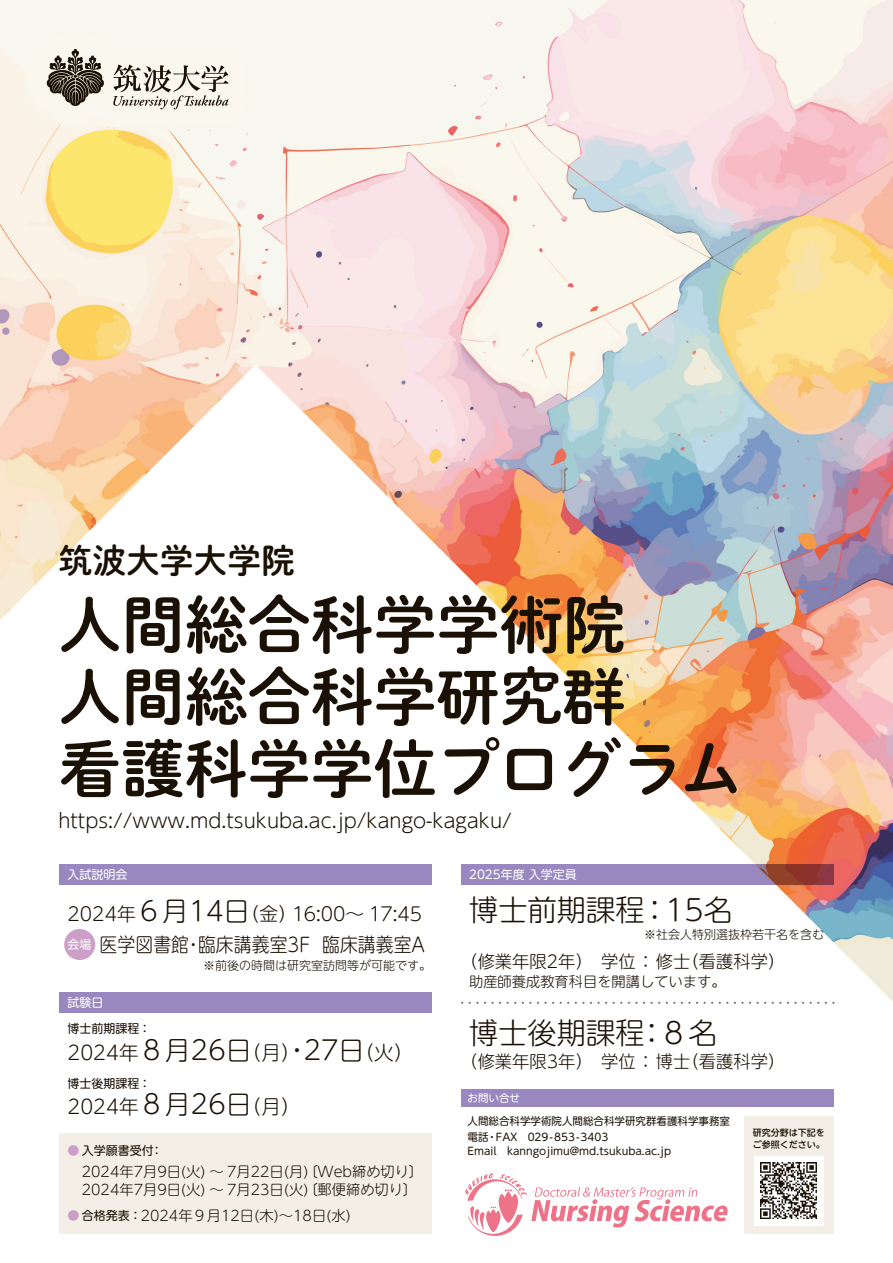
<style>
.page{position:relative;width:893px;height:1263px;background:#fff}
.page>*{position:absolute;margin:0;border:0;box-sizing:border-box;transform-origin:0 0}
.t1{font:63px/72px "DNP Shuei M Go Std B";color:#1a1004}
.t2{font:33.75px "DNP Shuei M Go Std B";color:#1a1004}
.t3{font:300 29.25px "UD Shin M Go Pr 6 N";color:#1a1004}
.t4{font:300 19.5px "UD Shin Go Pr 6 N";color:#1a1004}
.t5{font:300 19.5px "UD Shin M Go Pr 6 N";letter-spacing:.005em;color:#1a1004}
.t6{font:300 19.5px "UD Shin M Go Pr 6 N";letter-spacing:.005em;color:#1a1004;scale:.92 1}
.t7{font:300 18.75px "UD Shin M Go Pr 6 N";color:#1a1004}
.t8{font:300 17.25px "UD Shin M Go Pr 6 N";color:#1a1004}
.t9{font:300 14.25px/18.8px "UD Shin M Go Pr 6 N";color:#1a1004}
.t10{font:300 12px "UD Shin M Go Pr 6 N";color:#1a1004}
.t11{font:12px "UD Shin M Go Pr 6 N";color:#1a1004}
.t12{font:12px "UD Shin M Go Pr 6 N";color:#fff}
.t13{font:10.5px/16.5px "UD Shin M Go Pr 6 N";color:#1a1004}
.t14{font:10.5px "UD Shin M Go Pr 6 N";color:#fff}
.t15{font:500 9px/12px "UD Shin M Go Pr 6 N";color:#1a1004}
.s1{font-size:26.47px}
.s2{font-weight:400;font-size:12px;color:#fff}
.s3{font-size:25.88px}
.s4{color:#cc9fc9}
.s5{font-weight:400;font-size:12px;color:#cc9fc9}
.s6{font-weight:400;font-size:12px}
</style>
<div class="page">
<img style="left:0;top:0;width:893px;height:1234px">
<img style="left:0;top:0;width:278px;height:159px">
<svg style="left:47px;top:49px;width:57px;height:57px"></svg>
<svg style="left:113px;top:64px;width:116px;height:45px"></svg>
<svg style="left:465px;top:1173px;width:263px;height:63px"></svg>
<svg style="left:461px;top:864px;width:372px;height:21px;fill:#9888bf"></svg>
<div style="left:64px;top:929px;width:31px;height:31px;background:#cc9fc9;border-radius:50%"></div>
<div style="left:59px;top:864px;width:373px;height:21px;background:#9888bf"></div>
<div style="left:59px;top:992px;width:373px;height:21px;background:#9888bf"></div>
<div style="left:461px;top:1089px;width:372px;height:18px;background:#9888bf"></div>
<div style="left:59px;top:1134px;width:373px;height:100px;background:#f3efe6"></div>
<svg style="left:461px;top:1002px;width:372px;height:2px"></svg>
<div style="left:743px;top:1116px;width:90px;height:118px;background:#f3efe6"></div>
<div style="left:754px;top:1155px;width:70px;height:70px;background:#fff"></div>
<img style="left:760px;top:1162px;width:57px;height:57px">
<h2 class="t2" style="left:59px;top:535px;width:238px">筑波大学大学院</h2>
<h1 class="t1" style="left:59px;top:586px;width:685px">人間総合科学学術院<br>人間総合科学研究群<br>看護科学学位プログラム</h1>
<h3 class="t4" style="left:58px;top:805px;width:455px">https://www.md.tsukuba.ac.jp/kango-kagaku/</h3>
<p class="t12" style="left:68px;top:864px;width:61px">入試説明会</p>
<h3 class="t7" style="left:68px;top:898px;width:356px">2024年<span class="s1">６月14日</span>（金）16:00～ 17:45</h3>
<h3 class="t6" style="left:68px;top:928px;width:390px"><span class="s2">会場</span> 医学図書館・臨床講義室3F 臨床講義室A</h3>
<p class="t10" style="left:203px;top:955px;width:229px">※前後の時間は研究室訪問等が可能です。</p>
<p class="t12" style="left:68px;top:993px;width:37px">試験日</p>
<p class="t11" style="left:68px;top:1018px;width:85px">博士前期課程：</p>
<h3 class="t5" style="left:68px;top:1036px;width:347px">2024年<span class="s1">８</span><span class="s3">月</span><span class="s1">26</span><span class="s3">日</span>（月）<span class="s3">・</span><span class="s1">27</span><span class="s3">日</span>（火）</h3>
<p class="t11" style="left:68px;top:1073px;width:85px">博士後期課程：</p>
<h3 class="t5" style="left:68px;top:1091px;width:234px">2024年<span class="s1">８</span><span class="s3">月</span><span class="s1">26</span><span class="s3">日</span>（月）</h3>
<p class="t11" style="left:68px;top:1140px;width:97px"><span class="s4">●</span> 入学願書受付：</p>
<p class="t9" style="left:68px;top:1161px;width:357px;text-indent:14px">2024年7月9日(火) ～ 7月22日(月)〔Web締め切り〕　2024年7月9日(火) ～ 7月23日(火)〔郵便締め切り〕</p>
<p class="t9" style="left:68px;top:1205px;width:285px"><span class="s5">●</span> <span class="s6">合格発表：</span>2024年９月12日(木)～18日(水)</p>
<p class="t12" style="left:469px;top:864px;width:109px">2025年度 入学定員</p>
<h3 class="t3" style="left:469px;top:886px;width:265px">博士前期課程：15名</h3>
<p class="t10" style="left:644px;top:925px;width:181px">※社会人特別選抜枠若干名を含む</p>
<p class="t8" style="left:460px;top:947px;width:326px">（修業年限2年）　学位 ： 修士（看護科学）</p>
<p class="t9" style="left:469px;top:972px;width:258px">助産師養成教育科目を開講しています。</p>
<h3 class="t3" style="left:469px;top:1009px;width:250px">博士後期課程：８名</h3>
<p class="t8" style="left:460px;top:1048px;width:326px">（修業年限3年）　学位 ： 博士（看護科学）</p>
<p class="t14" style="left:467px;top:1089px;width:54px">お問い合せ</p>
<p class="t13" style="left:467px;top:1112px;width:264px">人間総合科学学術院人間総合科学研究群看護科学事務室電話・FAX　029-853-3403</p>
<p class="t13" style="left:467px;top:1142px;width:205px">Email　kanngojimu@md.tsukuba.ac.jp</p>
<p class="t15" style="left:753px;top:1125px;width:73px">研究分野は下記をご参照ください。</p>
</div>
